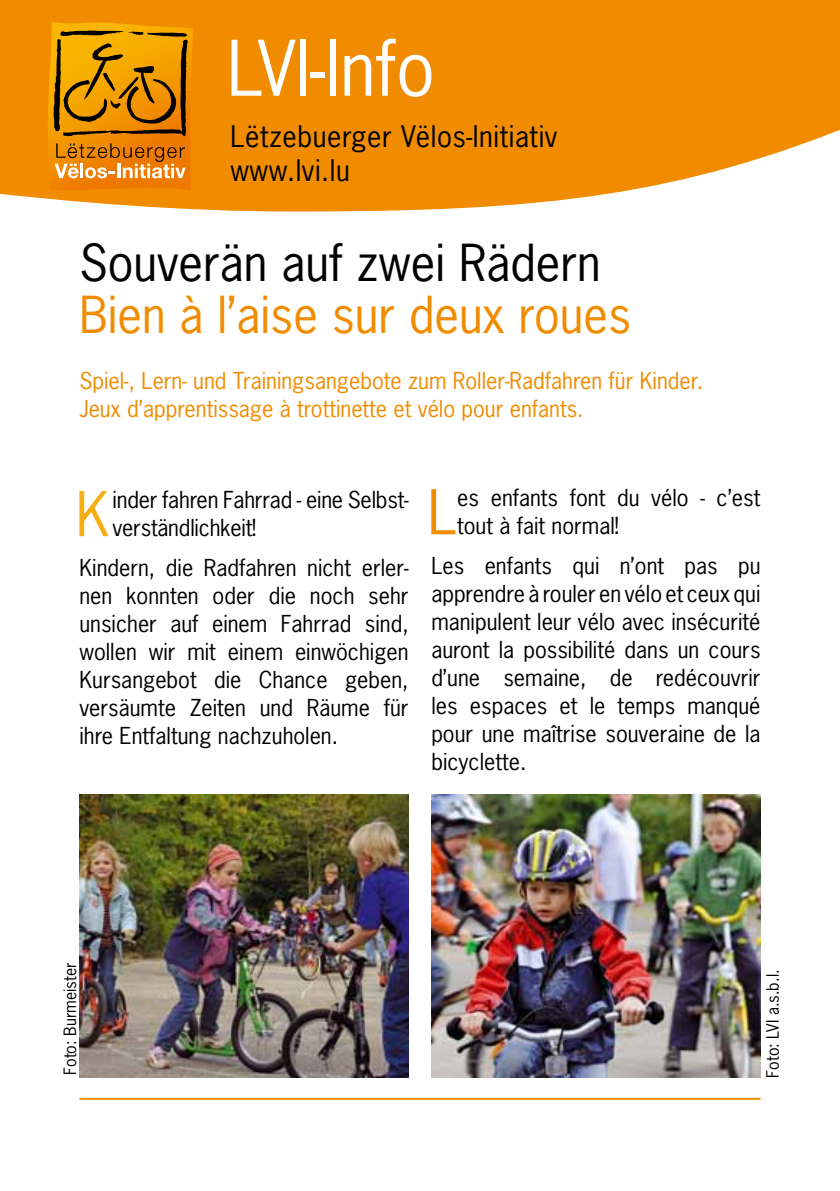
<style>
.page{position:relative;width:840px;height:1191px;background:#fff}
.page>*{position:absolute;margin:0;border:0;box-sizing:border-box;transform-origin:0 0}
.t1{font:72px "News Gothic Std";color:#fff}
.t2{font:58px "News Gothic Std";color:#f7ae14}
.t3{font:58px "News Gothic Std";color:#f18c00}
.t4{font:48px "News Gothic Std";color:#f18c00}
.t5{font:48px "News Gothic Std";color:#000302}
.t6{font:28px/33.6px "News Gothic Std";letter-spacing:.02em;color:#000}
.t7{font:22px/28px "News Gothic Std";color:#000}
.t8{font:22px/28px "News Gothic Std";color:#f18c00}
.t9{font:16px "News Gothic Std";color:#000}
</style>
<div class="page">
<hr style="left:79px;top:1097px;width:681px;height:2px;background:#f18c00">
<svg style="left:0;top:0;width:839px;height:212px;fill:#f18c00"></svg>
<div style="left:230px;top:125px;width:356px;height:64px;background:#f18c00"></div>
<svg style="left:48px;top:22px;width:145px;height:168px"></svg>
<img style="left:431px;top:794px;width:329px;height:283px">
<img style="left:79px;top:794px;width:329px;height:283px">
<div style="left:227px;top:40px;width:369px;height:64px;background:#f18c00"></div>
<h1 class="t1" style="left:227px;top:22px;width:209px">LVI-Info</h1>
<p class="t6" style="left:230px;top:119px;width:328px">Lëtzebuerger Vëlos-Initiativ www.lvi.lu</p>
<h3 class="t5" style="left:79px;top:232px;width:522px">Souverän auf zwei Rädern</h3>
<h3 class="t4" style="left:79px;top:284px;width:553px">Bien à l’aise sur deux roues</h3>
<p class="t8" style="left:79px;top:367px;width:624px">Spiel-, Lern- und Trainingsangebote zum Roller-Radfahren für Kinder.<br>Jeux d’apprentissage à trottinette et vélo pour enfants.</p>
<h2 class="t2" style="left:76px;top:477px;width:35px">K</h2>
<p class="t7" style="left:112px;top:486px;width:297px">inder fahren Fahrrad - eine Selbst&shy;verständlichkeit!</p>
<p class="t7" style="left:79px;top:553px;width:330px;text-align:justify">Kindern, die Radfahren nicht erler&shy;nen konnten oder die noch sehr unsicher auf einem Fahrrad sind, wollen wir mit einem einwöchigen Kursangebot die Chance geben, versäumte Zeiten und Räume für ihre Entfaltung nachzuholen.</p>
<h2 class="t3" style="left:427px;top:475px;width:31px">L</h2>
<p class="t7" style="left:457px;top:484px;width:304px">es enfants font du vélo - c’est tout à fait normal!</p>
<p class="t7" style="left:431px;top:551px;width:330px;text-align:justify">Les enfants qui n’ont pas pu apprendre à rouler en vélo et ceux qui manipulent leur vélo avec insécurité auront la possibilité dans un cours d’une semaine, de redécouvrir les espaces et le temps manqué pour une maîtrise souveraine de la bicyclette.</p>
<p class="t9" style="left:60px;top:1074px;width:114px;rotate:-90deg">Foto: Burmeister</p>
<p class="t9" style="left:761px;top:1077px;width:109px;rotate:-90deg">Foto: LVI a.s.b.l.</p>
</div>
